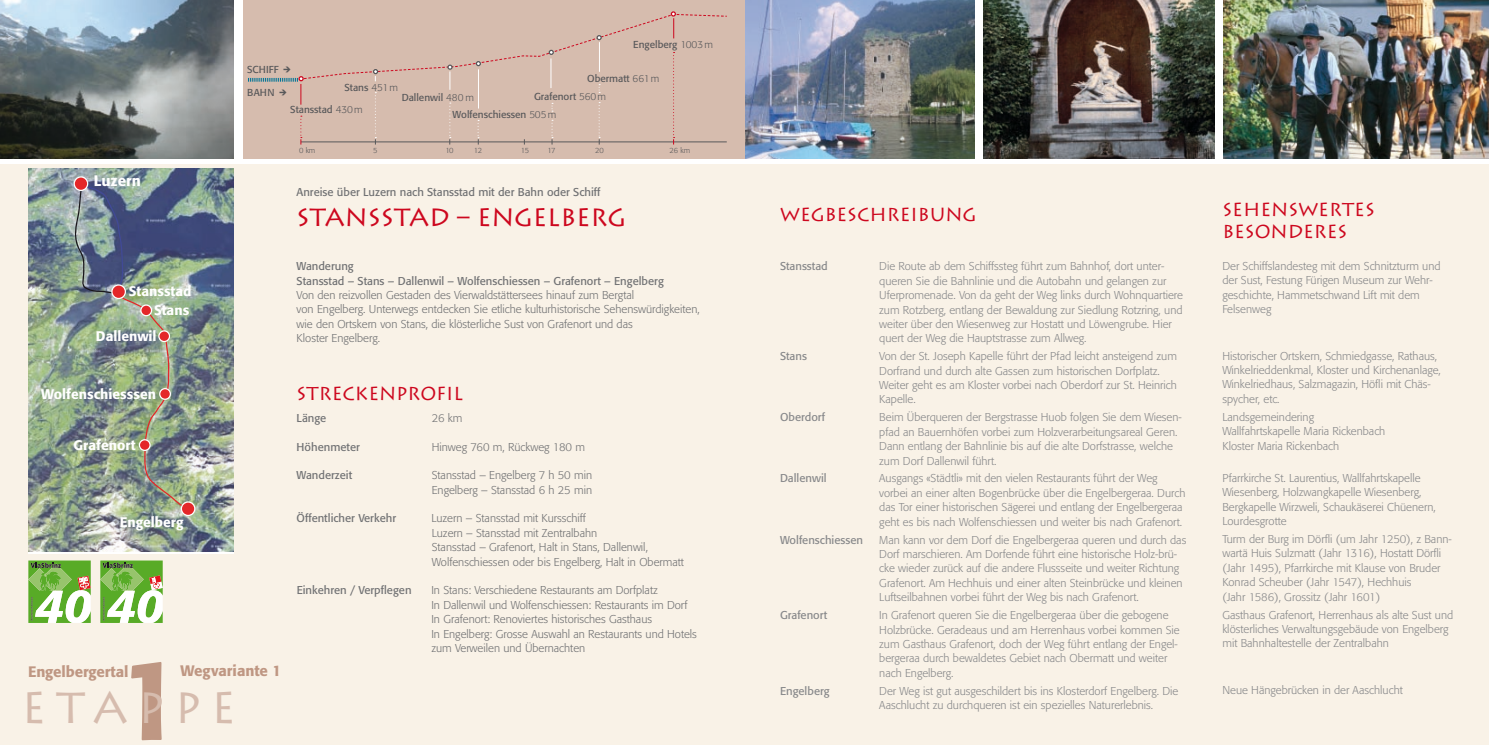
<style>
.page{position:relative;width:1489px;height:745px;background:#fff}
.page>*{position:absolute;margin:0;border:0;box-sizing:border-box;transform-origin:0 0}
.t1{font:500 112.5px "Formata";color:#bf9783}
.t2{font:43.75px "Lithos Pro";color:#d6bcae}
.t3{font:25px "Lithos Pro";color:#cd071e}
.t4{font:18.75px/22.5px "Lithos Pro";color:#cd071e}
.t5{font:500 15px "Formata";letter-spacing:-.01em;color:#bf9783}
.t6{font:500 15px "Formata";color:#fff}
.t7{font:500 13.75px/25.9px "Formata";color:#fff}
.t8{font:300 11.25px/14.4px "Formata";color:#87888a}
.t9{font:300 11.25px/14.4px "Formata";color:#707173}
.t10{font:11.25px/14.4px "Formata";color:#707173}
.t11{font:11.25px "Formata";color:#87888a}
.t12{font:10px/17.8px "Formata";color:#58585a}
.t13{font:300 7.5px "Formata";letter-spacing:-.03em;color:#58585a}
.s1{font-weight:300}
.s2{font-family:"Communications P06"}
</style>
<div class="page">
<div style="left:0;top:165px;width:1488px;height:579px;background:#f9f2e7"></div>
<img style="left:0;top:0;width:234px;height:159px">
<img style="left:744px;top:0;width:230px;height:159px">
<img style="left:983px;top:0;width:231px;height:159px">
<img style="left:1223px;top:0;width:265px;height:159px">
<img style="left:28px;top:168px;width:206px;height:385px">
<div style="left:181px;top:501px;width:14px;height:14px;background:#e42729;border-radius:50%"></div>
<div style="left:181px;top:501px;width:14px;height:14px;border:1px solid #fff;border-radius:50%"></div>
<img style="left:74px;top:181px;width:116px;height:330px">
<div style="left:74px;top:177px;width:14px;height:13px;background:#e42729;border-radius:50%"></div>
<div style="left:74px;top:176px;width:14px;height:15px;border:1px solid #fff;border-radius:50%"></div>
<svg style="left:112px;top:285px;width:13px;height:13px"></svg>
<div style="left:111px;top:284px;width:15px;height:15px;border:1px solid #fff;border-radius:50%"></div>
<hr style="left:28px;top:551px;width:205px;height:2px;background:#fff">
<svg style="left:28px;top:560px;width:63px;height:62px;background:#93c070"></svg>
<svg style="left:100px;top:560px;width:63px;height:62px;background:#94c171"></svg>
<div style="left:243px;top:0;width:501px;height:159px;background:#d6bcae"></div>
<svg style="left:248px;top:11px;width:479px;height:133px"></svg>
<p class="t12" style="left:633px;top:35px;width:81px">Engelberg <span class="s1">1003m</span></p>
<p class="t12" style="left:247px;top:60px;width:46px">SCHIFF <span class="s2">a</span></p>
<p class="t12" style="left:247px;top:83px;width:42px">BAHN <span class="s2">a</span></p>
<p class="t12" style="left:587px;top:70px;width:74px">Obermatt <span class="s1">661m</span></p>
<p class="t12" style="left:344px;top:78px;width:55px">Stans <span class="s1">451m</span></p>
<p class="t12" style="left:534px;top:88px;width:74px">Grafenort <span class="s1">560m</span></p>
<p class="t12" style="left:452px;top:88px;width:105px;text-indent:-51px">Dallenwil <span class="s1">480 m<br></span>Wolfenschiessen <span class="s1">505m</span></p>
<p class="t12" style="left:290px;top:101px;width:74px">Stansstad <span class="s1">430m</span></p>
<h3 class="t6" style="left:94px;top:171px;width:49px">Luzern</h3>
<p class="t7" style="left:129px;top:278px;width:64px">Stansstad</p>
<p class="t7" style="left:96px;top:297px;width:95px;text-indent:58px">Stans<br>Dallenwil</p>
<p class="t7" style="left:41px;top:380px;width:116px">Wolfenschiesssen</p>
<p class="t7" style="left:73px;top:432px;width:64px">Grafenort</p>
<p class="t7" style="left:120px;top:509px;width:65px">Engelberg</p>
<h1 class="t1" style="left:118px;top:630px;width:67px">1</h1>
<h3 class="t5" style="left:180px;top:661px;width:102px">Wegvariante 1</h3>
<h3 class="t5" style="left:28px;top:662px;width:102px">Engelbergertal</h3>
<h2 class="t2" style="left:21px;top:681px;width:36px">ETAPPE</h2>
<p class="t13" style="left:299px;top:146px;width:18px">0 km</p>
<p class="t13" style="left:373px;top:146px;width:6px">5</p>
<p class="t13" style="left:445px;top:146px;width:10px">10</p>
<p class="t13" style="left:474px;top:146px;width:10px">12</p>
<p class="t13" style="left:520px;top:146px;width:10px">15</p>
<p class="t13" style="left:547px;top:146px;width:10px">17</p>
<p class="t13" style="left:595px;top:146px;width:10px">20</p>
<p class="t13" style="left:669px;top:146px;width:22px">26 km</p>
<p class="t10" style="left:296px;top:184px;width:305px">Anreise über Luzern nach Stansstad mit der Bahn oder Schiff</p>
<h3 class="t3" style="left:296px;top:203px;width:331px">STANSSTAD – E NGEL BERG</h3>
<p class="t10" style="left:296px;top:259px;width:369px">Wanderung<br>Stansstad – Stans – Dallenwil – Wolfenschiessen – Grafenort – Engelberg</p>
<p class="t9" style="left:296px;top:288px;width:405px">Von den reizvollen Gestaden des Vierwaldstättersees hinauf zum Bergtal<br>von Engelberg. Unterwegs entdecken Sie etliche kulturhistorische Sehenswürdigkeiten, wie den Ortskern von Stans, die klösterliche Sust von Grafenort und das<br>Kloster Engelberg.</p>
<h3 class="t4" style="left:296px;top:382px;width:165px">STRECKENPROFIL</h3>
<p class="t10" style="left:296px;top:410px;width:31px">Länge</p>
<p class="t9" style="left:431px;top:410px;width:32px">26 km</p>
<p class="t10" style="left:296px;top:439px;width:65px">Höhenmeter</p>
<p class="t9" style="left:431px;top:439px;width:155px">Hinweg 760 m, Rückweg 180 m</p>
<p class="t10" style="left:296px;top:468px;width:57px">Wanderzeit</p>
<p class="t9" style="left:431px;top:468px;width:162px">Stansstad – Engelberg 7 h 50 min<br>Engelberg – Stansstad 6 h 25 min</p>
<p class="t10" style="left:296px;top:511px;width:101px">Öffentlicher Verkehr</p>
<p class="t9" style="left:431px;top:511px;width:254px">Luzern – Stansstad mit Kursschiff<br>Luzern – Stansstad mit Zentralbahn<br>Stansstad – Grafenort, Halt in Stans, Dallenwil, Wolfenschiessen oder bis Engelberg, Halt in Obermatt</p>
<p class="t10" style="left:297px;top:583px;width:116px">Einkehren / Verpflegen</p>
<p class="t9" style="left:431px;top:583px;width:267px">In Stans: Verschiedene Restaurants am Dorfplatz<br>In Dallenwil und Wolfenschiessen: Restaurants im Dorf In Grafenort: Renoviertes historisches Gasthaus<br>In Engelberg: Grosse Auswahl an Restaurants und Hotels zum Verweilen und Übernachten</p>
<h3 class="t4" style="left:780px;top:203px;width:198px">WEGBESCHREIBUNG</h3>
<p class="t11" style="left:780px;top:259px;width:49px">Stansstad</p>
<p class="t8" style="left:879px;top:259px;width:305px">Die Route ab dem Schiffssteg führt zum Bahnhof, dort unter&shy;queren Sie die Bahnlinie und die Autobahn und gelangen zur Uferpromenade. Von da geht der Weg links durch Wohnquartiere zum Rotzberg, entlang der Bewaldung zur Siedlung Rotzring, und weiter über den Wiesenweg zur Hostatt und Löwengrube. Hier quert der Weg die Hauptstrasse zum Allweg.</p>
<p class="t11" style="left:780px;top:349px;width:28px">Stans</p>
<p class="t8" style="left:879px;top:349px;width:299px">Von der St. Joseph Kapelle führt der Pfad leicht ansteigend zum Dorfrand und durch alte Gassen zum historischen Dorfplatz.<br>Weiter geht es am Kloster vorbei nach Oberdorf zur St. Heinrich Kapelle.</p>
<p class="t11" style="left:780px;top:410px;width:47px">Oberdorf</p>
<p class="t8" style="left:879px;top:410px;width:304px">Beim Überqueren der Bergstrasse Huob folgen Sie dem Wiesen&shy;pfad an Bauernhöfen vorbei zum Holzverarbeitungsareal Geren.<br>Dann entlang der Bahnlinie bis auf die alte Dorfstrasse, welche zum Dorf Dallenwil führt.</p>
<p class="t11" style="left:780px;top:471px;width:48px">Dallenwil</p>
<p class="t8" style="left:879px;top:471px;width:307px">Ausgangs «Städtli» mit den vielen Restaurants führt der Weg vorbei an einer alten Bogenbrücke über die Engelbergeraa. Durch das Tor einer historischen Sägerei und entlang der Engelbergeraa geht es bis nach Wolfenschiessen und weiter bis nach Grafenort.</p>
<p class="t11" style="left:780px;top:532px;width:84px">Wolfenschiessen</p>
<p class="t8" style="left:879px;top:532px;width:308px">Man kann vor dem Dorf die Engelbergeraa queren und durch das Dorf marschieren. Am Dorfende führt eine historische Holz-brü&shy;cke wieder zurück auf die andere Flussseite und weiter Richtung Grafenort. Am Hechhuis und einer alten Steinbrücke und kleinen Luftseilbahnen vorbei führt der Weg bis nach Grafenort.</p>
<p class="t11" style="left:780px;top:608px;width:49px">Grafenort</p>
<p class="t8" style="left:879px;top:607px;width:302px">In Grafenort queren Sie die Engelbergeraa über die gebogene Holzbrücke. Geradeaus und am Herrenhaus vorbei kommen Sie zum Gasthaus Grafenort, doch der Weg führt entlang der Engel&shy;bergeraa durch bewaldetes Gebiet nach Obermatt und weiter nach Engelberg.</p>
<p class="t11" style="left:780px;top:683px;width:51px">Engelberg</p>
<p class="t8" style="left:879px;top:683px;width:300px">Der Weg ist gut ausgeschildert bis ins Klosterdorf Engelberg. Die<br>Aaschlucht zu durchqueren ist ein spezielles Naturerlebnis.</p>
<h3 class="t4" style="left:1222px;top:198px;width:151px">SEHENSWERTES<br>B ESONDERES</h3>
<p class="t8" style="left:1222px;top:258px;width:220px">Der Schiffslandesteg mit dem Schnitzturm und der Sust, Festung Fürigen Museum zur Wehr&shy;geschichte, Hammetschwand Lift mit dem Felsenweg</p>
<p class="t8" style="left:1222px;top:348px;width:220px">Historischer Ortskern, Schmiedgasse, Rathaus, Winkelrieddenkmal, Kloster und Kirchenanlage, Winkelriedhaus, Salzmagazin, Höfli mit Chäs&shy;spycher, etc.</p>
<p class="t8" style="left:1222px;top:409px;width:164px">Landsgemeindering<br>Wallfahrtskapelle Maria Rickenbach<br>Kloster Maria Rickenbach</p>
<p class="t8" style="left:1222px;top:470px;width:215px">Pfarrkirche St. Laurentius, Wallfahrtskapelle Wiesenberg, Holzwangkapelle Wiesenberg, Bergkapelle Wirzweli, Schaukäserei Chüenern, Lourdesgrotte</p>
<p class="t8" style="left:1222px;top:531px;width:231px">Turm der Burg im Dörfli (um Jahr 1250), z Bann&shy;wartä Huis Sulzmatt (Jahr 1316), Hostatt Dörfli (Jahr 1495), Pfarrkirche mit Klause von Bruder Konrad Scheuber (Jahr 1547), Hechhuis<br>(Jahr 1586), Grossitz (Jahr 1601)</p>
<p class="t8" style="left:1222px;top:607px;width:232px">Gasthaus Grafenort, Herrenhaus als alte Sust und klösterliches Verwaltungsgebäude von Engelberg mit Bahnhaltestelle der Zentralbahn</p>
<p class="t8" style="left:1222px;top:682px;width:182px">Neue Hängebrücken in der Aaschlucht</p>
</div>
